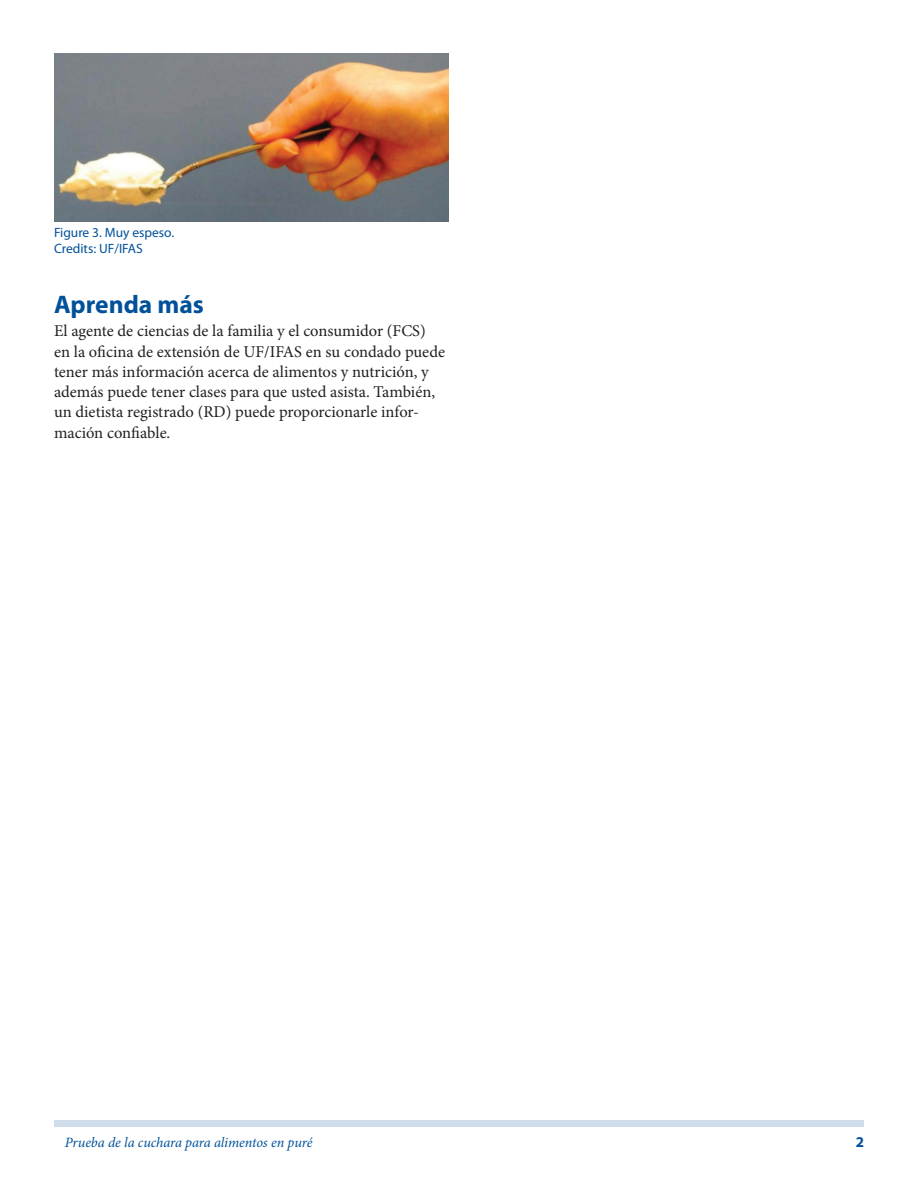
<style>
.page{position:relative;width:918px;height:1188px;background:#fff}
.page>*{position:absolute;margin:0;border:0;box-sizing:border-box;transform-origin:0 0}
.SectionHeading0{font:700 25.5px "Myriad Pro";color:#01519a}
.Paragraph{font:16.5px/20.2px "Minion Pro";color:#231f20}
.t1{font:700 15px "Myriad Pro";color:#01519a}
.RunningTitleItalics{font:italic 14.25px "Minion Pro";letter-spacing:-.01em;color:#01519a}
.t2{font:13.5px/16.5px "Myriad Pro";color:#01519a}
</style>
<div class="page">
<div style="left:54px;top:1120px;width:810px;height:7px;background:#d0deeb"></div>
<img style="left:54px;top:54px;width:394px;height:167px">
<p class="t2" style="left:54px;top:224px;width:122px">Figure 3. Muy espeso.<br>Credits: UF/IFAS</p>
<p class="SectionHeading0" style="left:54px;top:288px;width:151px">Aprenda más</p>
<p class="Paragraph" style="left:54px;top:321px;width:393px">El agente de ciencias de la familia y el consumidor (FCS) en la oficina de extensión de UF/IFAS en su condado puede tener más información acerca de alimentos y nutrición, y además puede tener clases para que usted asista. También, un dietista registrado (RD) puede proporcionarle infor&shy;mación confiable.</p>
<p class="RunningTitleItalics" style="left:65px;top:1133px;width:249px">Prueba de la cuchara para alimentos en puré</p>
<p class="t1" style="left:856px;top:1133px;width:10px">2</p>
</div>
